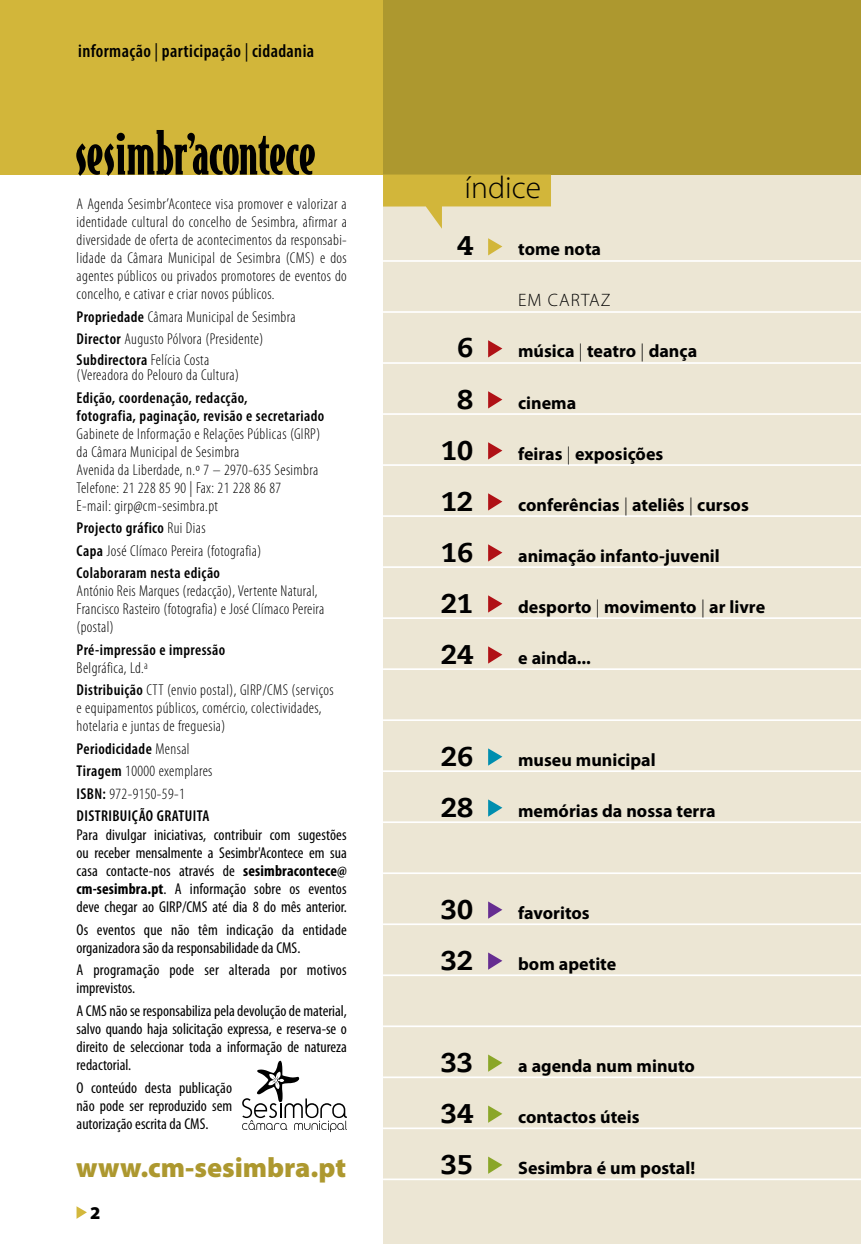
<style>
.page{position:relative;width:861px;height:1244px;background:#fff}
.page>*{position:absolute;margin:0;border:0;box-sizing:border-box;transform-origin:0 0}
.t1{font:300 31.5px "Myriad Pro";color:#000}
.t2{font:900 27.9px "Myriad Pro";color:#ad982f}
.t3{font:800 27px "Caecilia";color:#000}
.t4{font:600 condensed 18.45px "Myriad Pro";letter-spacing:.02em;color:#000}
.t5{font:700 18px "Myriad Pro";color:#000}
.t6{font:300 18px "Myriad Pro";letter-spacing:.06em;color:#000}
.t7{font:900 18px "Myriad Pro";color:#000}
.t8{font:300 condensed 15.75px/18px "Myriad Pro";letter-spacing:.025em;color:#000}
.t9{font:condensed 15.75px/18px "Myriad Pro";color:#000;text-align:justify}
.t10{font:600 condensed 15.75px/22.5px "Myriad Pro";letter-spacing:.025em;color:#000}
.s1{font-weight:400}
.s2{font-weight:600}
.s3{font-weight:300}
.s4{font-weight:700}
</style>
<div class="page">
<div style="left:383px;top:174px;width:477px;height:1070px;background:#ece6d4"></div>
<div style="left:0;top:0;width:860px;height:175px;background:#d2b63a"></div>
<div style="left:383px;top:0;width:477px;height:175px;background:#ad982f"></div>
<svg style="left:76px;top:1206px;width:11px;height:13px"></svg>
<svg style="left:383px;top:175px;width:168px;height:54px"></svg>
<hr style="left:383px;top:260px;width:477px;height:2px;background:#fff">
<hr style="left:383px;top:311px;width:477px;height:2px;background:#fff">
<hr style="left:383px;top:362px;width:477px;height:2px;background:#fff">
<hr style="left:383px;top:413px;width:477px;height:2px;background:#fff">
<hr style="left:383px;top:464px;width:477px;height:2px;background:#fff">
<hr style="left:383px;top:515px;width:477px;height:2px;background:#fff">
<hr style="left:383px;top:566px;width:477px;height:2px;background:#fff">
<hr style="left:383px;top:617px;width:477px;height:2px;background:#fff">
<hr style="left:383px;top:668px;width:477px;height:2px;background:#fff">
<hr style="left:383px;top:719px;width:477px;height:2px;background:#fff">
<hr style="left:383px;top:770px;width:477px;height:2px;background:#fff">
<hr style="left:383px;top:821px;width:477px;height:2px;background:#fff">
<hr style="left:383px;top:872px;width:477px;height:2px;background:#fff">
<hr style="left:383px;top:923px;width:477px;height:2px;background:#fff">
<hr style="left:383px;top:974px;width:477px;height:2px;background:#fff">
<hr style="left:383px;top:1025px;width:477px;height:2px;background:#fff">
<hr style="left:383px;top:1076px;width:477px;height:2px;background:#fff">
<hr style="left:383px;top:1127px;width:477px;height:2px;background:#fff">
<hr style="left:383px;top:1178px;width:477px;height:2px;background:#fff">
<svg style="left:488px;top:238px;width:14px;height:17px"></svg>
<svg style="left:488px;top:340px;width:14px;height:17px"></svg>
<svg style="left:488px;top:391px;width:14px;height:17px"></svg>
<svg style="left:488px;top:442px;width:14px;height:17px"></svg>
<svg style="left:488px;top:493px;width:14px;height:17px"></svg>
<svg style="left:488px;top:544px;width:14px;height:17px"></svg>
<svg style="left:488px;top:595px;width:14px;height:17px"></svg>
<svg style="left:488px;top:646px;width:14px;height:17px"></svg>
<svg style="left:488px;top:748px;width:14px;height:17px"></svg>
<svg style="left:488px;top:799px;width:14px;height:17px"></svg>
<svg style="left:488px;top:901px;width:14px;height:18px"></svg>
<svg style="left:488px;top:952px;width:14px;height:18px"></svg>
<svg style="left:488px;top:1054px;width:14px;height:18px"></svg>
<svg style="left:488px;top:1105px;width:14px;height:18px"></svg>
<svg style="left:488px;top:1156px;width:14px;height:18px"></svg>
<svg style="left:76px;top:130px;width:239px;height:46px"></svg>
<svg style="left:242px;top:1060px;width:105px;height:72px"></svg>
<p class="t4" style="left:78px;top:39px;width:237px">informação <span class="s1">|</span> participação <span class="s1">|</span> cidadania</p>
<p class="t8" style="left:77px;top:195px;width:272px;text-align:justify">A Agenda Sesimbr’Acontece visa promover e valorizar a identidade cultural do concelho de Sesimbra, afir-mar a diversidade de oferta de acontecimentos da res-pon-sa- bi&shy;li-dade da Câmara Municipal de Sesimbra (CMS) e dos agentes públicos ou privados promotores de eventos do concelho, e cativar e criar novos públicos.</p>
<p class="t8" style="left:77px;top:305px;width:220px;line-height:22.5px"><span class="s2">Propriedade</span> Câmara Municipal de Sesimbra<br><span class="s2">Director</span> Augusto Pólvora (Presidente)</p>
<p class="t8" style="left:77px;top:351px;width:164px;line-height:15.8px"><span class="s2">Subdirectora</span> Felícia Costa (Vereadora do Pelouro da Cultura)</p>
<p class="t10" style="left:77px;top:388px;width:249px;line-height:18px">Edição, coordenação, redacção,<br>fotografia, paginação, revisão e secretariado</p>
<p class="t8" style="left:77px;top:424px;width:245px">Gabinete de Informação e Relações Públicas (GIRP) da Câmara Municipal de Sesimbra<br>Avenida da Liberdade, n.º 7 – 2970-635 Sesimbra Telefone: 21 228 85 90 | Fax: 21 228 86 87<br>E-mail: girp@cm-sesimbra.pt</p>
<p class="t10" style="left:77px;top:516px;width:186px">Projecto gráfico <span class="s3">Rui Dias<br></span>Capa <span class="s3">José Clímaco Pereira (fotografia)<br></span>Colaboraram nesta edição</p>
<p class="t8" style="left:77px;top:582px;width:249px">António Reis Marques (redacção), Vertente Natural,<br>Francisco Rasteiro (fotografia) e José Clímaco Pereira (postal)</p>
<p class="t10" style="left:77px;top:640px;width:150px;line-height:18px">Pré-impressão e impressão<br><span class="s3">Belgráfica, Ld.</span><sup>a</sup></p>
<p class="t8" style="left:77px;top:681px;width:258px"><span class="s2">Distribuição</span> CTT (envio postal), GIRP/CMS (serviços e equipamentos públicos, comércio, colectividades, hotelaria e juntas de freguesia)</p>
<p class="t10" style="left:77px;top:737px;width:137px">Periodicidade <span class="s3">Mensal<br></span>Tiragem <span class="s3">10000 exemplares<br></span>ISBN: <span class="s3">972-9150-59-1<br></span>DISTRIBUIÇÃO GRATUITA</p>
<p class="t9" style="left:77px;top:825px;width:272px">Para di--vul-gar iniciativas, contribuir com sugestões ou re------------ce-ber men-sal-men-te a Sesimbr'Acontece em sua casa con-tac-te-nos através de <span class="s4">sesimbracontece@ cm-sesimbra.pt</span>. A informação sobre os eventos deve chegar ao GIRP/CMS até dia 8 do mês anterior.</p>
<p class="t9" style="left:77px;top:920px;width:271px">Os eventos que não têm in--di-ca----------ção da entidade or-ganizadora são da res--ponsabilidade da CMS.</p>
<p class="t9" style="left:77px;top:961px;width:271px">A programação pode ser alterada por motivos imprevistos.</p>
<p class="t9" style="left:77px;top:1001px;width:272px">A CMS não se responsabiliza pela devolução de material, salvo quando haja solicitação expressa, e reserva-se o direito de se-leccionar toda a informação de na-tureza redactorial.</p>
<p class="t9" style="left:77px;top:1078px;width:157px">O conteúdo desta publicação não pode ser re-pro-duzido sem autorização escrita da CMS.</p>
<h2 class="t2" style="left:76px;top:1148px;width:271px">www.cm-sesimbra.pt</h2>
<p class="t7" style="left:90px;top:1200px;width:12px">2</p>
<h1 class="t1" style="left:464px;top:169px;width:78px">ÍNDICE</h1>
<h3 class="t3" style="left:457px;top:229px;width:17px">4</h3>
<p class="t5" style="left:518px;top:238px;width:84px">tome nota</p>
<p class="t6" style="left:518px;top:290px;width:94px">EM CARTAZ</p>
<h3 class="t3" style="left:457px;top:331px;width:17px">6</h3>
<p class="t5" style="left:518px;top:340px;width:180px">música <span class="s3">|</span> teatro <span class="s3">|</span> dança</p>
<h3 class="t3" style="left:457px;top:382px;width:17px">8</h3>
<p class="t5" style="left:518px;top:391px;width:60px">cinema</p>
<h3 class="t3" style="left:441px;top:433px;width:33px">10</h3>
<p class="t5" style="left:518px;top:442px;width:147px">feiras <span class="s3">|</span> exposições</p>
<h3 class="t3" style="left:441px;top:484px;width:33px">12</h3>
<p class="t5" style="left:518px;top:493px;width:232px">conferências <span class="s3">|</span> ateliês <span class="s3">|</span> cursos</p>
<h3 class="t3" style="left:441px;top:535px;width:33px">16</h3>
<p class="t5" style="left:518px;top:544px;width:203px">animação infanto-juvenil</p>
<h3 class="t3" style="left:441px;top:586px;width:33px">21</h3>
<p class="t5" style="left:518px;top:595px;width:248px">desporto <span class="s3">|</span> movimento <span class="s3">|</span> ar livre</p>
<h3 class="t3" style="left:441px;top:637px;width:33px">24</h3>
<p class="t5" style="left:518px;top:646px;width:74px">e ainda...</p>
<h3 class="t3" style="left:441px;top:739px;width:33px">26</h3>
<p class="t5" style="left:518px;top:748px;width:139px">museu municipal</p>
<h3 class="t3" style="left:441px;top:790px;width:33px">28</h3>
<p class="t5" style="left:518px;top:799px;width:199px">memórias da nossa terra</p>
<h3 class="t3" style="left:441px;top:892px;width:33px">30</h3>
<p class="t5" style="left:518px;top:901px;width:73px">favoritos</p>
<h3 class="t3" style="left:441px;top:943px;width:33px">32</h3>
<p class="t5" style="left:518px;top:952px;width:100px">bom apetite</p>
<h3 class="t3" style="left:441px;top:1045px;width:33px">33</h3>
<p class="t5" style="left:518px;top:1054px;width:178px">a agenda num minuto</p>
<h3 class="t3" style="left:441px;top:1096px;width:33px">34</h3>
<p class="t5" style="left:518px;top:1105px;width:123px">contactos úteis</p>
<h3 class="t3" style="left:441px;top:1147px;width:33px">35</h3>
<p class="t5" style="left:518px;top:1156px;width:178px">Sesimbra é um postal!</p>
</div>
